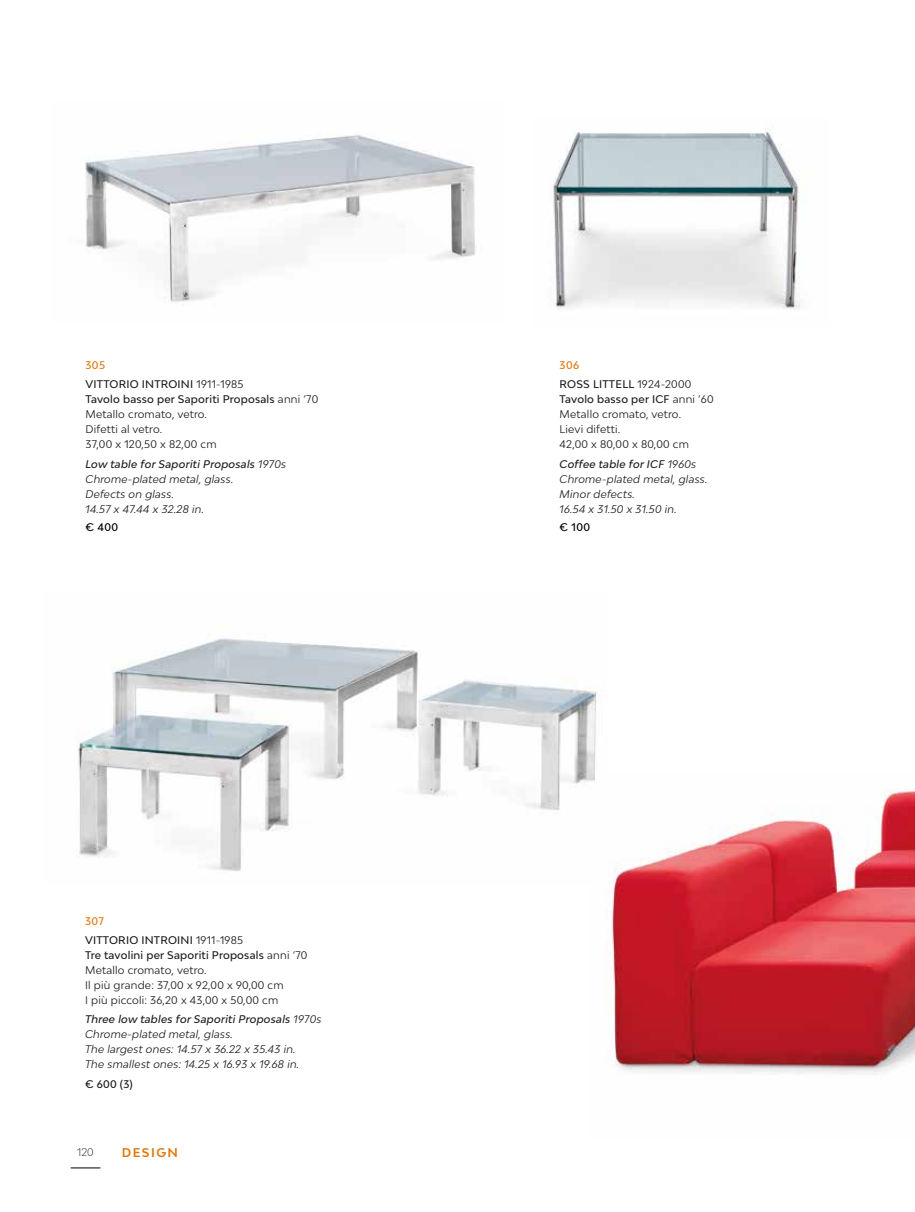
<style>
.page{position:relative;width:915px;height:1212px;background:#fff}
.page>*{position:absolute;margin:0;border:0;box-sizing:border-box;transform-origin:0 0}
.t1{font:700 12px "Bw Modelica";letter-spacing:.12em;color:#df7a0e}
.t2{font:italic 10.5px/15px "Bw Modelica";letter-spacing:.02em;color:#1d1d1b}
.t3{font:10.5px/15px "Bw Modelica";letter-spacing:.02em;color:#1d1d1b}
.t4{font:500 10.5px/19.2px "Bw Modelica";letter-spacing:.02em;color:#1d1d1b}
.t5{font:500 10.5px "Bw Modelica";letter-spacing:.05em;color:#000}
.t6{font:300 10.5px "Bw Modelica";color:#1d1d1b}
.s1{color:#df7a0e}
.s2{font-weight:400}
.s3{font-weight:500}
</style>
<div class="page">
<img style="left:611px;top:790px;width:303px;height:285px">
<img style="left:85px;top:134px;width:391px;height:168px">
<img style="left:553px;top:129px;width:250px;height:180px">
<img style="left:78px;top:638px;width:519px;height:233px">
<svg style="left:71px;top:1167px;width:29px;height:1px"></svg>
<p class="t4" style="left:85px;top:355px;width:159px"><span class="s1">305<br></span>VITTORIO INTROINI <span class="s2">1911-1985</span></p>
<p class="t3" style="left:85px;top:392px;width:234px"><span class="s3">Tavolo basso per Saporiti Proposals</span> anni ‘70<br>Metallo cromato, vetro.<br>Difetti al vetro.<br>37,00 x 120,50 x 82,00 cm</p>
<p class="t2" style="left:85px;top:456px;width:202px"><span class="s3">Low table for Saporiti Proposals</span> 1970s<br>Chrome-plated metal, glass.<br>Defects on glass.<br>14.57 x 47.44 x 32.28 in.</p>
<p class="t5" style="left:85px;top:521px;width:34px">€ 400</p>
<p class="t4" style="left:85px;top:911px;width:159px"><span class="s1">307<br></span>VITTORIO INTROINI <span class="s2">1911-1985</span></p>
<p class="t3" style="left:85px;top:947px;width:224px"><span class="s3">Tre tavolini per Saporiti Proposals</span> anni ‘70<br>Metallo cromato, vetro.<br>Il più grande: 37,00 x 92,00 x 90,00 cm<br>I più piccoli: 36,20 x 43,00 x 50,00 cm</p>
<p class="t2" style="left:85px;top:1011px;width:238px"><span class="s3">Three low tables for Saporiti Proposals</span> 1970s Chrome-plated metal, glass.<br>The largest ones: 14.57 x 36.22 x 35.43 in.<br>The smallest ones: 14.25 x 16.93 x 19.68 in.</p>
<p class="t4" style="left:85px;top:1074px;width:49px">€ 600 (3)</p>
<p class="t6" style="left:77px;top:1146px;width:18px">120</p>
<p class="t1" style="left:122px;top:1144px;width:58px">DESIGN</p>
<p class="t4" style="left:559px;top:355px;width:133px"><span class="s1">306<br></span>ROSS LITTELL <span class="s2">1924-2000</span></p>
<p class="t3" style="left:559px;top:392px;width:155px"><span class="s3">Tavolo basso per ICF</span> anni ‘60<br>Metallo cromato, vetro.<br>Lievi difetti.<br>42,00 x 80,00 x 80,00 cm</p>
<p class="t2" style="left:559px;top:456px;width:149px"><span class="s3">Coffee table for ICF</span> 1960s<br>Chrome-plated metal, glass.<br>Minor defects.<br>16.54 x 31.50 x 31.50 in.</p>
<p class="t5" style="left:559px;top:521px;width:32px">€ 100</p>
</div>
